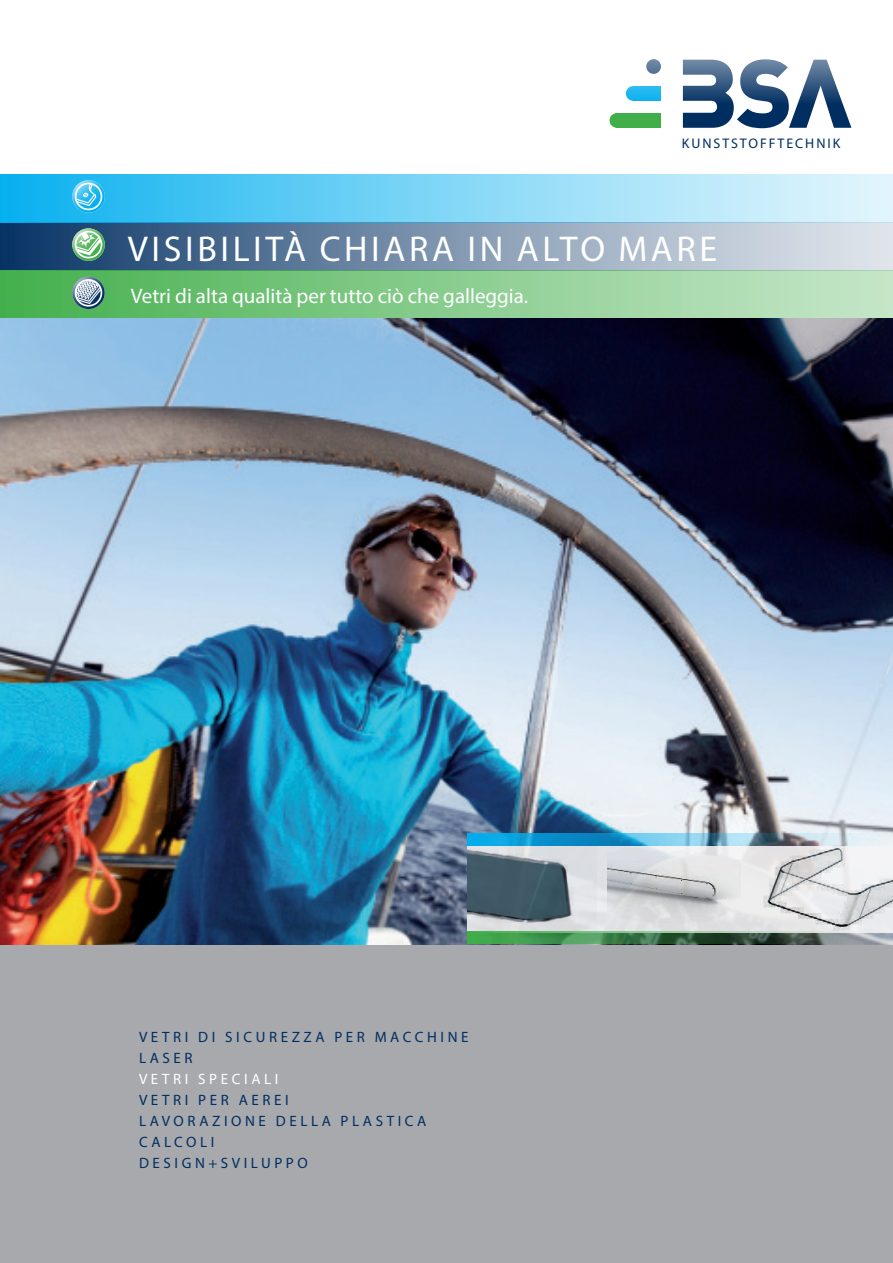
<style>
.page{position:relative;width:893px;height:1263px;background:#fff}
.page>*{position:absolute;margin:0;border:0;box-sizing:border-box;transform-origin:0 0}
.Oberthemen{font:36px "Myriad Pro";letter-spacing:.1em;color:#fff}
.t1{font:21px "Myriad Pro";color:#fff}
.Inhalte{font:15px "Myriad Pro";letter-spacing:.24em;color:#002e61}
.Inhalte-2{font:15px "Myriad Pro";letter-spacing:.24em;color:#fff}
.t2{font:13.95px "Myriad Pro";letter-spacing:.14em;color:#002e61}
</style>
<div class="page">
<div style="left:0;top:223px;width:893px;height:48px;background:linear-gradient(to right,#0e3969,#eaeef2)"></div>
<div style="left:0;top:944px;width:893px;height:319px;background:#a8a9ad"></div>
<svg style="left:683px;top:104px;width:168px;height:24px"></svg>
<div style="left:617px;top:113px;width:44px;height:15px;background:#40ae49"></div>
<div style="left:609px;top:113px;width:15px;height:15px;background:#40ae49;border-radius:50%"></div>
<svg style="left:625px;top:59px;width:218px;height:45px"></svg>
<div style="left:0;top:174px;width:893px;height:49px;background:linear-gradient(to right,#0eb2ef,#ecf9fd)"></div>
<div style="left:0;top:271px;width:893px;height:48px;background:linear-gradient(to right,#46b04f,#c8e8cb)"></div>
<img style="left:0;top:319px;width:893px;height:625px">
<svg style="left:72px;top:228px;width:33px;height:33px"></svg>
<svg style="left:72px;top:277px;width:33px;height:32px"></svg>
<svg style="left:72px;top:180px;width:33px;height:33px"></svg>
<div style="left:468px;top:846px;width:425px;height:86px;background:linear-gradient(to bottom,#dfe2e6,#e5e5e8)"></div>
<svg style="left:468px;top:849px;width:115px;height:82px;background:#778790"></svg>
<svg style="left:608px;top:846px;width:133px;height:81px;background:#d3d4d6"></svg>
<svg style="left:468px;top:833px;width:425px;height:13px;background:#60accd"></svg>
<svg style="left:468px;top:931px;width:425px;height:13px;background:#53845e"></svg>
<svg style="left:748px;top:846px;width:145px;height:86px;fill:#e7e6e7"></svg>
<p class="t2" style="left:682px;top:135px;width:160px">KUNSTSTOFFTECHNIK</p>
<p class="Oberthemen" style="left:128px;top:226px;width:591px">VISIBILITÀ CHIARA IN ALTO MARE</p>
<p class="t1" style="left:131px;top:283px;width:399px">Vetri di alta qualità per tutto ciò che galleggia.</p>
<p class="Inhalte" style="left:139px;top:1028px;width:331px">VETRI DI SICUREZZA PER MACCHINE</p>
<p class="Inhalte" style="left:139px;top:1049px;width:55px">LASER</p>
<p class="Inhalte-2" style="left:139px;top:1070px;width:141px">VETRI SPECIALI</p>
<p class="Inhalte" style="left:139px;top:1091px;width:151px">VETRI PER AEREI</p>
<p class="Inhalte" style="left:139px;top:1112px;width:289px">LAVORAZIONE DELLA PLASTICA</p>
<p class="Inhalte" style="left:139px;top:1133px;width:77px">CALCOLI</p>
<p class="Inhalte" style="left:139px;top:1154px;width:170px">DESIGN+SVILUPPO</p>
</div>
